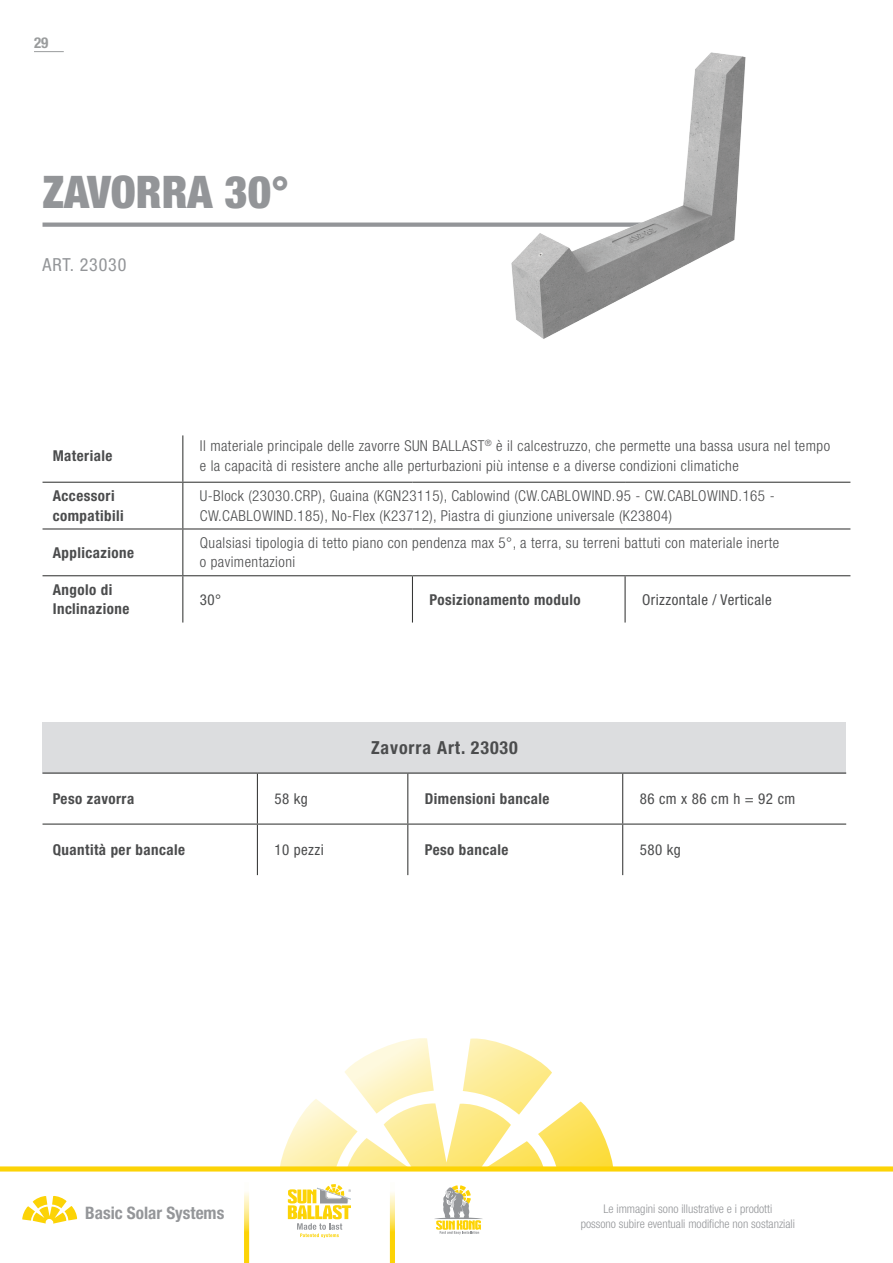
<style>
.page{position:relative;width:893px;height:1263px;background:#fff}
.page>*{position:absolute;margin:0;border:0;box-sizing:border-box;transform-origin:0 0}
.t1{font:900 condensed 45px "Helvetica Neue LT Pro";color:#939598}
.t2{font:700 condensed 18px "Helvetica Neue LT Pro";letter-spacing:.05em;color:#4b4c4d}
.t3{font:condensed 18px "Helvetica Neue LT Pro";letter-spacing:.05em;color:#939598}
.t4{font:700 condensed 17.25px "Helvetica Neue LT Pro";color:#949699}
.t5{font:300 condensed 15px/19.5px "Helvetica Neue LT Pro";letter-spacing:.03em;color:#4b4c4d}
.t6{font:700 condensed 15px/19.5px "Helvetica Neue LT Pro";letter-spacing:.03em;color:#4b4c4d}
.t7{font:condensed 15px "Helvetica Neue LT Pro";letter-spacing:.03em;color:#4b4c4d}
.t8{font:700 condensed 15px "Helvetica Neue LT Pro";color:#9a9c9d}
.t9{font:300 condensed 12px/15px "Helvetica Neue LT Pro";color:#939598;text-align:center}
</style>
<div class="page">
<div style="left:0;top:1166px;width:893px;height:5px;background:#fcd306"></div>
<svg style="left:22px;top:1196px;width:55px;height:27px"></svg>
<svg style="left:244px;top:1192px;width:5px;height:70px"></svg>
<svg style="left:390px;top:1192px;width:5px;height:70px"></svg>
<svg style="left:279px;top:1038px;width:335px;height:129px"></svg>
<svg style="left:434px;top:1185px;width:49px;height:49px"></svg>
<svg style="left:288px;top:1184px;width:63px;height:54px"></svg>
<div style="left:43px;top:222px;width:610px;height:5px;background:#939598"></div>
<hr style="left:182px;top:435px;width:1px;height:47px;background:#363736">
<hr style="left:182px;top:483px;width:1px;height:45px;background:#363736">
<hr style="left:182px;top:529px;width:1px;height:46px;background:#363736">
<hr style="left:182px;top:576px;width:1px;height:46px;background:#363736">
<hr style="left:412px;top:576px;width:1px;height:46px;background:#363736">
<hr style="left:625px;top:576px;width:1px;height:46px;background:#363736">
<hr style="left:43px;top:482px;width:140px;height:1px;background:#363736">
<hr style="left:183px;top:482px;width:229px;height:1px;background:#363736">
<hr style="left:412px;top:482px;width:213px;height:1px;background:#363736">
<hr style="left:625px;top:482px;width:225px;height:1px;background:#363736">
<hr style="left:43px;top:528px;width:140px;height:1px;background:#363736">
<hr style="left:183px;top:528px;width:229px;height:1px;background:#363736">
<hr style="left:412px;top:528px;width:213px;height:1px;background:#363736">
<hr style="left:625px;top:528px;width:225px;height:1px;background:#363736">
<hr style="left:43px;top:575px;width:140px;height:1px;background:#363736">
<hr style="left:183px;top:575px;width:229px;height:1px;background:#363736">
<hr style="left:412px;top:575px;width:213px;height:1px;background:#363736">
<hr style="left:625px;top:575px;width:225px;height:1px;background:#363736">
<img style="left:426px;top:52px;width:320px;height:287px">
<div style="left:43px;top:722px;width:803px;height:51px;background:#dcdddf"></div>
<hr style="left:257px;top:773px;width:1px;height:50px;background:#363736">
<hr style="left:407px;top:773px;width:1px;height:50px;background:#363736">
<hr style="left:622px;top:773px;width:1px;height:50px;background:#363736">
<hr style="left:257px;top:825px;width:1px;height:50px;background:#363736">
<hr style="left:407px;top:825px;width:1px;height:50px;background:#363736">
<hr style="left:622px;top:825px;width:1px;height:50px;background:#363736">
<hr style="left:43px;top:772px;width:214px;height:1px;background:#363736">
<hr style="left:257px;top:772px;width:151px;height:1px;background:#363736">
<hr style="left:408px;top:772px;width:215px;height:1px;background:#363736">
<hr style="left:623px;top:772px;width:223px;height:1px;background:#363736">
<hr style="left:43px;top:823px;width:214px;height:2px;background:#363736">
<hr style="left:257px;top:823px;width:151px;height:2px;background:#363736">
<hr style="left:408px;top:823px;width:215px;height:2px;background:#363736">
<hr style="left:623px;top:823px;width:223px;height:2px;background:#363736">
<hr style="left:34px;top:51px;width:30px;height:1px;background:#9a9c9d">
<p class="t8" style="left:34px;top:33px;width:16px">29</p>
<h1 class="t1" style="left:43px;top:164px;width:248px">ZAVORRA 30°</h1>
<p class="t3" style="left:43px;top:254px;width:85px">ART. 23030</p>
<p class="t6" style="left:53px;top:446px;width:61px">Materiale</p>
<p class="t5" style="left:200px;top:436px;width:632px">Il materiale principale delle zavorre SUN BALLAST<sup>®</sup> è il calcestruzzo, che permette una bassa usura nel tempo e la capacità di resistere anche alle perturbazioni più intense e a diverse condizioni climatiche</p>
<p class="t6" style="left:53px;top:486px;width:73px">Accessori compatibili</p>
<p class="t5" style="left:200px;top:486px;width:576px">U-Block (23030.CRP), Guaina (KGN23115), Cablowind (CW.CABLOWIND.95 - CW.CABLOWIND.165 -<br>CW.CABLOWIND.185), No-Flex (K23712), Piastra di giunzione universale (K23804)</p>
<p class="t6" style="left:53px;top:542px;width:83px">Applicazione</p>
<p class="t5" style="left:200px;top:533px;width:581px">Qualsiasi tipologia di tetto piano con pendenza max 5°, a terra, su terreni battuti con materiale inerte o pavimentazioni</p>
<p class="t6" style="left:53px;top:579px;width:78px">Angolo di<br>Inclinazione</p>
<p class="t7" style="left:200px;top:590px;width:23px">30°</p>
<p class="t6" style="left:429px;top:589px;width:153px">Posizionamento modulo</p>
<p class="t7" style="left:642px;top:590px;width:131px">Orizzontale / Verticale</p>
<p class="t2" style="left:371px;top:737px;width:148px">Zavorra Art. 23030</p>
<p class="t6" style="left:53px;top:789px;width:83px">Peso zavorra</p>
<p class="t7" style="left:274px;top:790px;width:35px">58 kg</p>
<p class="t6" style="left:425px;top:789px;width:126px">Dimensioni bancale</p>
<p class="t7" style="left:640px;top:790px;width:157px">86 cm x 86 cm h = 92 cm</p>
<p class="t6" style="left:53px;top:840px;width:134px">Quantità per bancale</p>
<p class="t7" style="left:274px;top:841px;width:51px">10 pezzi</p>
<p class="t6" style="left:425px;top:840px;width:85px">Peso bancale</p>
<p class="t7" style="left:640px;top:841px;width:43px">580 kg</p>
<p class="t4" style="left:85px;top:1202px;width:141px">Basic Solar Systems</p>
<p class="t9" style="left:581px;top:1201px;width:216px">Le immagini sono illustrative e i prodotti<br>possono subire eventuali modifiche non sostanziali</p>
</div>
